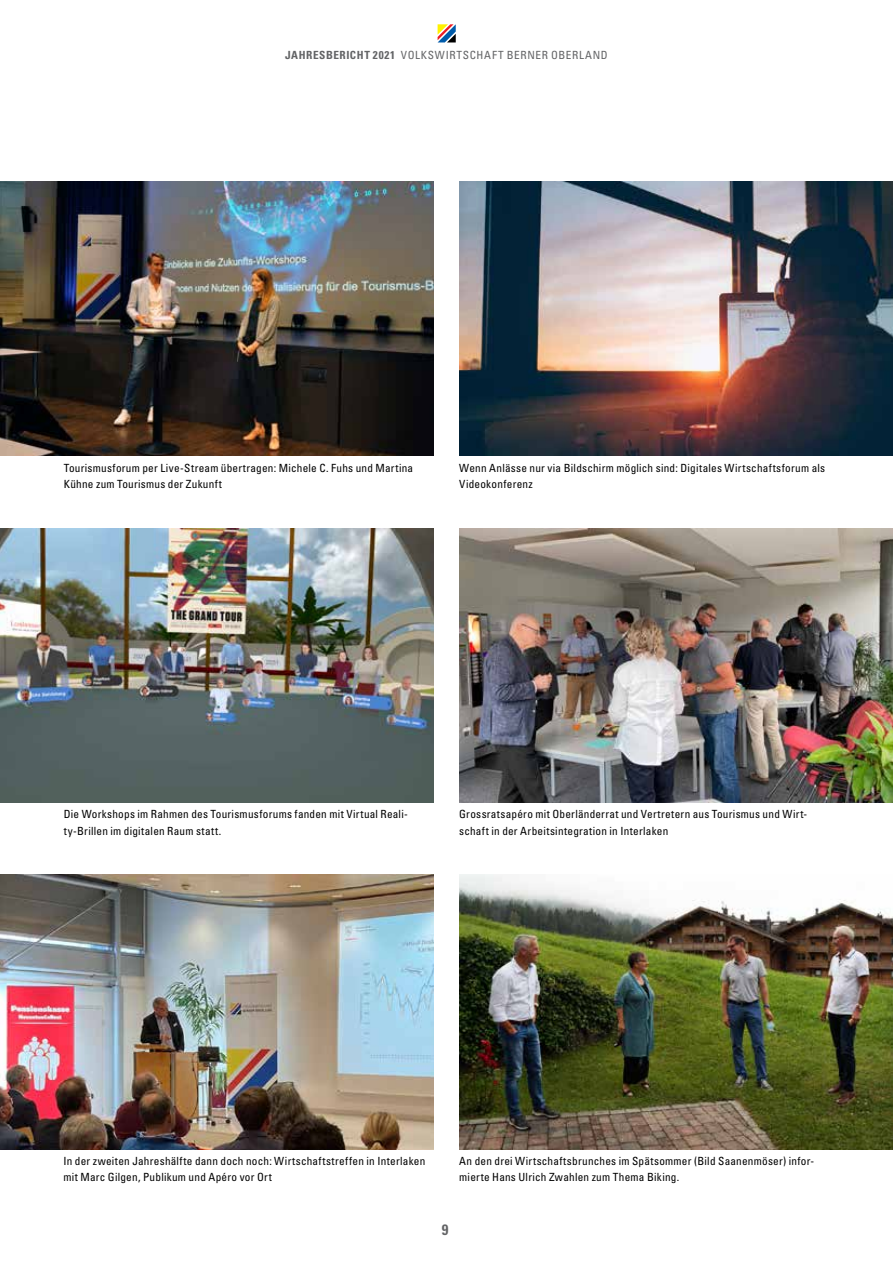
<style>
.page{position:relative;width:893px;height:1263px;background:#fff}
.page>*{position:absolute;margin:0;border:0;box-sizing:border-box;transform-origin:0 0}
.t1{font:700 condensed 15px "Univers LT Std";color:#636466}
.t2{font:condensed 11.25px/16.5px "Univers LT Std";letter-spacing:.02em;color:#000}
.t3{font:condensed 11.25px "Univers LT Std";letter-spacing:.06em;color:#636466}
.s1{font-weight:700}
</style>
<div class="page">
<svg style="left:438px;top:24px;width:17px;height:18px"></svg>
<img style="left:459px;top:182px;width:434px;height:274px">
<img style="left:459px;top:529px;width:434px;height:274px">
<img style="left:459px;top:875px;width:434px;height:274px">
<img style="left:0;top:875px;width:434px;height:274px">
<img style="left:0;top:529px;width:434px;height:274px">
<img style="left:0;top:182px;width:434px;height:274px">
<p class="t3" style="left:285px;top:48px;width:324px"><span class="s1">JAHRESBERICHT 2021</span> VOLKSWIRTSCHAFT BERNER OBERLAND</p>
<p class="t2" style="left:64px;top:459px;width:351px">Tourismusforum per Live-Stream übertragen: Michele C. Fuhs und Martina<br>Kühne zum Tourismus der Zukunft</p>
<p class="t2" style="left:459px;top:459px;width:367px">Wenn Anlässe nur via Bildschirm möglich sind: Digitales Wirtschaftsforum als<br>Videokonferenz</p>
<p class="t2" style="left:64px;top:806px;width:346px">Die Workshops im Rahmen des Tourismusforums fanden mit Virtual Reali&shy;ty-Brillen im digitalen Raum statt.</p>
<p class="t2" style="left:459px;top:806px;width:350px">Grossratsapéro mit Oberländerrat und Vertretern aus Tourismus und Wirt&shy;schaft in der Arbeitsintegration in Interlaken</p>
<p class="t2" style="left:63px;top:1152px;width:363px">In der zweiten Jahreshälfte dann doch noch: Wirtschaftstreffen in Interlaken mit Marc Gilgen, Publikum und Apéro vor Ort</p>
<p class="t2" style="left:459px;top:1152px;width:356px">An den drei Wirtschaftsbrunches im Spätsommer (Bild Saanenmöser) infor&shy;mierte Hans Ulrich Zwahlen zum Thema Biking.</p>
<h1 class="t1" style="left:442px;top:1221px;width:8px">9</h1>
</div>
